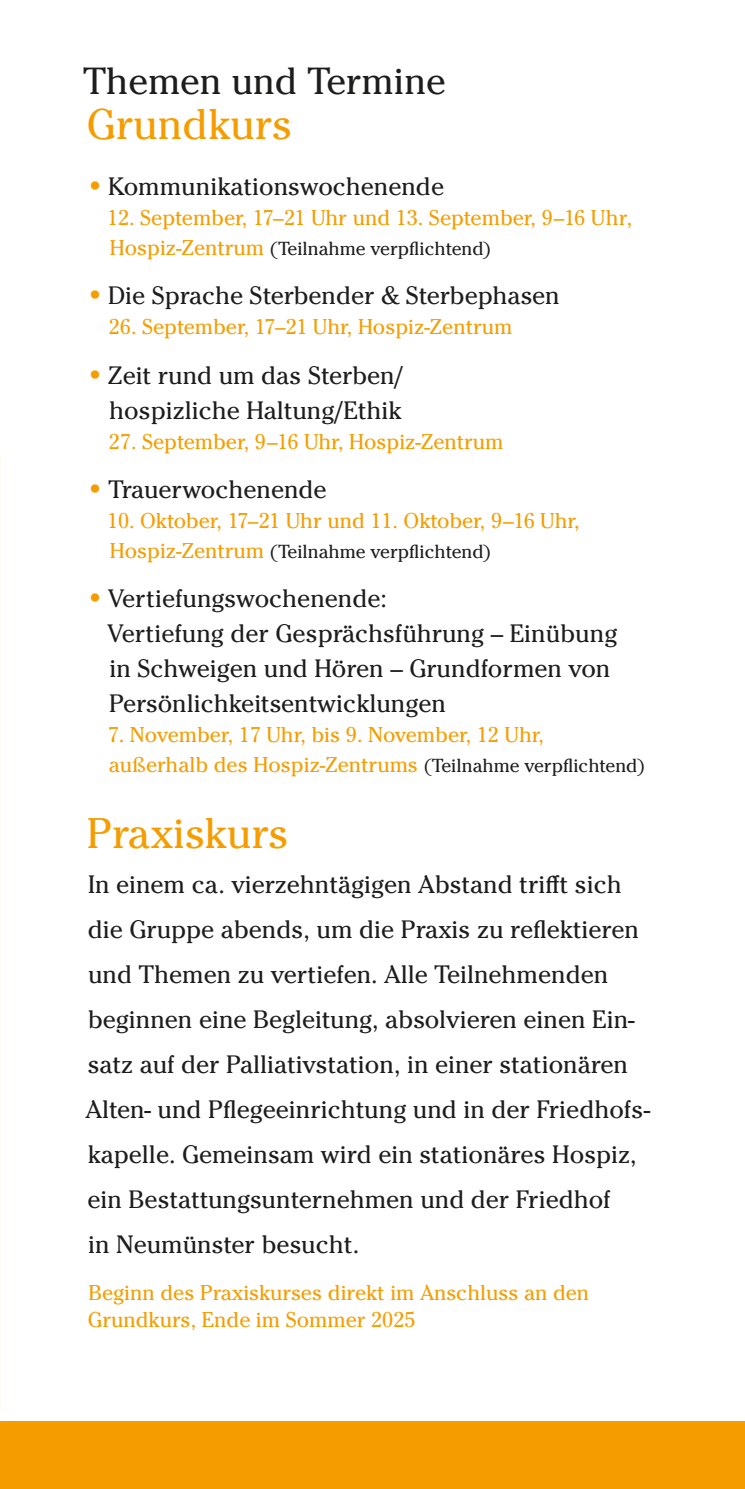
<style>
.page{position:relative;width:745px;height:1489px;background:#fff}
.page>*{position:absolute;margin:0;border:0;box-sizing:border-box;transform-origin:0 0}
.t1{font:42.5px "Cheltenham ITC Pro";color:#f59d00}
.t2{font:37.5px "Cheltenham ITC Pro";color:#1d1d1b}
.t3{font:25px/45px "Cheltenham ITC Pro";color:#1d1d1b}
.t4{font:21.25px/30px "Cheltenham ITC Pro";color:#f59d00}
.t5{font:18.75px "Cheltenham ITC Pro";color:#1d1d1b}
.s1{color:#f59d00}
.s2{font-size:21.25px;color:#f59d00}
.s3{font-size:18.75px;color:#1d1d1b}
</style>
<div class="page">
<div style="left:0;top:1421px;width:744px;height:67px;background:#f59d00"></div>
<h2 class="t2" style="left:83px;top:57px;width:364px">Themen und Termine</h2>
<h1 class="t1" style="left:87px;top:98px;width:207px">Grundkurs</h1>
<p class="t3" style="left:88px;top:164px;width:357px"><span class="s1">•</span> Kommunikationswochenende</p>
<p class="t4" style="left:107px;top:202px;width:526px">12. September, 17–21 Uhr und 13. September, 9–16 Uhr,</p>
<p class="t5" style="left:110px;top:237px;width:382px"><span class="s2">Hospiz-Zentrum</span> (Teilnahme verpflichtend)</p>
<p class="t3" style="left:88px;top:273px;width:472px"><span class="s1">•</span> Die Sprache Sterbender &amp; Sterbephasen</p>
<p class="t4" style="left:109px;top:312px;width:405px">26. September, 17–21 Uhr, Hospiz-Zentrum</p>
<p class="t3" style="left:88px;top:357px;width:316px;line-height:35px;text-align:right"><span class="s1">•</span> Zeit rund um das Sterben/ hospizliche Haltung/Ethik</p>
<p class="t4" style="left:109px;top:426px;width:396px">27. September, 9–16 Uhr, Hospiz-Zentrum</p>
<p class="t3" style="left:88px;top:466px;width:239px"><span class="s1">•</span> Trauerwochenende</p>
<p class="t4" style="left:107px;top:505px;width:474px">10. Oktober, 17–21 Uhr und 11. Oktober, 9–16 Uhr,</p>
<p class="t5" style="left:110px;top:539px;width:382px"><span class="s2">Hospiz-Zentrum</span> (Teilnahme verpflichtend)</p>
<p class="t3" style="left:108px;top:580px;width:511px;line-height:35px;text-indent:-19px"><span class="s1">•</span> Vertiefungswochenende:<br>Vertiefung der Gesprächsführung – Einübung in Schweigen und Hören – Grundformen von Persönlichkeitsentwicklungen</p>
<p class="t4" style="left:108px;top:719px;width:538px">7. November, 17 Uhr, bis 9. November, 12 Uhr, außerhalb des Hospiz-Zentrums <span class="s3">(Teilnahme verpflichtend)</span></p>
<h1 class="t1" style="left:87px;top:806px;width:204px">Praxiskurs</h1>
<p class="t3" style="left:85px;top:861px;width:566px">In einem ca. vierzehntägigen Abstand trifft sich die Gruppe abends, um die Praxis zu reflektieren und Themen zu vertiefen. Alle Teilnehmenden beginnen eine Begleitung, absolvieren einen Ein&shy;satz auf der Palliativstation, in einer stationären Alten- und Pflegeeinrichtung und in der Friedhofs&shy;kapelle. Gemeinsam wird ein stationäres Hospiz, ein Bestattungsunternehmen und der Friedhof<br>in Neumünster besucht.</p>
<p class="t4" style="left:88px;top:1277px;width:502px;line-height:27.5px">Beginn des Praxiskurses direkt im Anschluss an den<br>Grundkurs, Ende im Sommer 2025</p>
</div>
